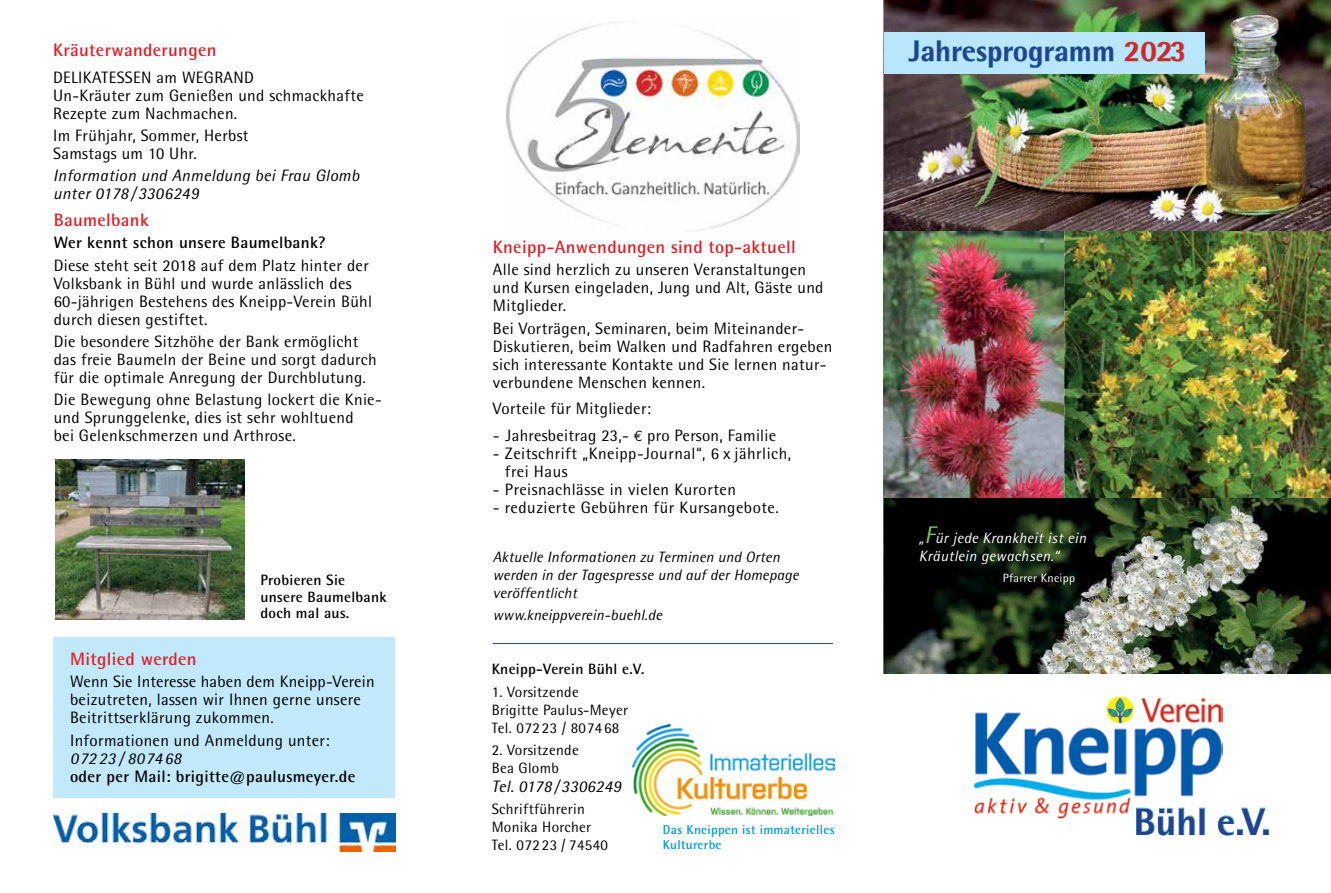
<style>
.page{position:relative;width:1331px;height:893px;background:#fff}
.page>*{position:absolute;margin:0;border:0;box-sizing:border-box;transform-origin:0 0}
.t1{font:800 38.4px "Rotis Semi Sans";color:#25408f}
.t2{font:800 29.7px "Rotis Semi Sans";color:#25408f}
.t3{font:700 18px "Rotis Semi Sans";letter-spacing:.02em;color:#df2027}
.t4{font:16.5px/18px "Rotis Semi Sans";letter-spacing:.02em;color:#000}
.t5{font:italic 16.5px/18px "Rotis Semi Sans";letter-spacing:.02em;color:#000}
.t6{font:700 16.5px "Rotis Semi Sans";letter-spacing:.02em;color:#000}
.t7{font:italic 15px/18px "Rotis Semi Sans";letter-spacing:.01em;color:#000}
.t8{font:15px/18px "Rotis Semi Sans";letter-spacing:.02em;color:#000}
.t9{font:700 15px/16.5px "Rotis Semi Sans";letter-spacing:.02em;color:#000}
.t10{font:italic 15px/18px "Rotis Semi Sans";letter-spacing:.02em;color:#fff}
.t11{font:700 12.9px/14.5px "Rotis Semi Sans";letter-spacing:.02em;color:#0099d8}
.t12{font:12px "Rotis Semi Sans";letter-spacing:.02em;color:#fff}
.s1{font-family:"Euro Mono";font-size:15px}
.s2{color:#df2027}
.s3{font-size:24px;color:#7dc570}
</style>
<div class="page">
<hr style="left:493px;top:643px;width:340px;height:1px;background:#25408f">
<img style="left:632px;top:724px;width:202px;height:92px">
<img style="left:975px;top:697px;width:248px;height:131px">
<svg style="left:1136px;top:807px;width:59px;height:29px"></svg>
<svg style="left:1218px;top:807px;width:51px;height:29px"></svg>
<img style="left:54px;top:813px;width:342px;height:38px">
<div style="left:53px;top:637px;width:342px;height:160px;background:#c1e8fb"></div>
<img style="left:506px;top:22px;width:293px;height:210px">
<img style="left:56px;top:459px;width:189px;height:161px">
<img style="left:883px;top:0;width:448px;height:674px">
<div style="left:884px;top:32px;width:320px;height:42px;background:#b9e6fa"></div>
<svg style="left:908px;top:40px;width:206px;height:29px"></svg>
<svg style="left:1124px;top:41px;width:61px;height:21px"></svg>
<p class="t3" style="left:53px;top:39px;width:165px">Kräuterwanderungen</p>
<p class="t4" style="left:53px;top:68px;width:312px">DELIKATESSEN am WEGRAND<br>Un-Kräuter zum Genießen und schmackhafte<br>Rezepte zum Nachmachen.</p>
<p class="t4" style="left:53px;top:126px;width:197px">Im Frühjahr, Sommer, Herbst<br>Samstags um 10 Uhr.</p>
<p class="t5" style="left:53px;top:166px;width:308px">Information und Anmeldung bei Frau Glomb unter 0178 / 3306249</p>
<p class="t3" style="left:54px;top:209px;width:97px">Baumelbank</p>
<p class="t6" style="left:54px;top:233px;width:273px">Wer kennt schon unsere Baumelbank?</p>
<p class="t4" style="left:54px;top:256px;width:320px">Diese steht seit 2018 auf dem Platz hinter der Volksbank in Bühl und wurde anlässlich des 60-jährigen Bestehens des Kneipp-Verein Bühl durch diesen gestiftet.</p>
<p class="t4" style="left:54px;top:332px;width:325px">Die besondere Sitzhöhe der Bank ermöglicht das freie Baumeln der Beine und sorgt dadurch für die optimale Anregung der Durchblutung.</p>
<p class="t4" style="left:54px;top:391px;width:330px">Die Bewegung ohne Belastung lockert die Knie&shy;und Sprunggelenke, dies ist sehr wohltuend<br>bei Gelenkschmerzen und Arthrose.</p>
<p class="t9" style="left:260px;top:572px;width:128px">Probieren Sie unsere Baumelbank doch mal aus.</p>
<p class="t3" style="left:70px;top:648px;width:128px">Mitglied werden</p>
<p class="t4" style="left:70px;top:673px;width:306px">Wenn Sie Interesse haben dem Kneipp-Verein beizutreten, lassen wir Ihnen gerne unsere<br>Beitrittserklärung zukommen.</p>
<p class="t4" style="left:70px;top:731px;width:261px">Informationen und Anmeldung unter:</p>
<p class="t5" style="left:70px;top:749px;width:113px">07223 / 807468</p>
<p class="t6" style="left:70px;top:766px;width:287px">oder per Mail: brigitte@paulusmeyer.de</p>
<p class="t3" style="left:493px;top:236px;width:304px">Kneipp-Anwendungen sind top-aktuell</p>
<p class="t4" style="left:493px;top:261px;width:332px">Alle sind herzlich zu unseren Veranstaltungen und Kursen eingeladen, Jung und Alt, Gäste und<br>Mitglieder.</p>
<p class="t4" style="left:493px;top:319px;width:341px">Bei Vorträgen, Seminaren, beim Miteinander-Diskutieren, beim Walken und Radfahren ergeben sich interessante Kontakte und Sie lernen natur&shy;verbundene Menschen kennen.</p>
<p class="t4" style="left:493px;top:400px;width:160px">Vorteile für Mitglieder:</p>
<p class="t4" style="left:493px;top:426px;width:285px">- Jahresbeitrag 23,- <span class="s1">E</span> pro Person, Familie</p>
<p class="t4" style="left:505px;top:444px;width:288px;text-indent:-12px">- Zeitschrift „Kneipp-Journal“, 6 x jährlich, frei Haus</p>
<p class="t4" style="left:493px;top:480px;width:245px">- Preisnachlässe in vielen Kurorten</p>
<p class="t4" style="left:493px;top:498px;width:287px">- reduzierte Gebühren für Kursangebote.</p>
<p class="t7" style="left:493px;top:547px;width:307px">Aktuelle Informationen zu Terminen und Orten werden in der Tagespresse und auf der Homepage veröffentlicht</p>
<p class="t7" style="left:493px;top:605px;width:171px">www.kneippverein-buehl.de</p>
<p class="t9" style="left:492px;top:661px;width:154px">Kneipp-Verein Bühl e.V.</p>
<p class="t8" style="left:492px;top:682px;width:138px">1. Vorsitzende<br>Brigitte Paulus-Meyer<br>Tel. 07223 / 807468</p>
<p class="t8" style="left:492px;top:741px;width:89px">2. Vorsitzende<br>Bea Glomb</p>
<p class="t5" style="left:492px;top:777px;width:131px">Tel. 0178 / 3306249</p>
<p class="t8" style="left:492px;top:800px;width:118px">Schriftführerin<br>Monika Horcher<br>Tel. 07223 / 74540</p>
<p class="t11" style="left:663px;top:822px;width:173px">Das Kneippen ist immaterielles<br>Kulturerbe</p>
<h2 class="t2" style="left:909px;top:32px;width:279px">Jahresprogramm <span class="s2">2023</span></h2>
<p class="t10" style="left:919px;top:529px;width:169px">„<span class="s3">F</span>ür jede Krankheit ist ein<br>Kräutlein gewachsen.“</p>
<p class="t12" style="left:1003px;top:571px;width:74px">Pfarrer Kneipp</p>
<h1 class="t1" style="left:1134px;top:797px;width:138px">Bühl e.V.</h1>
</div>
